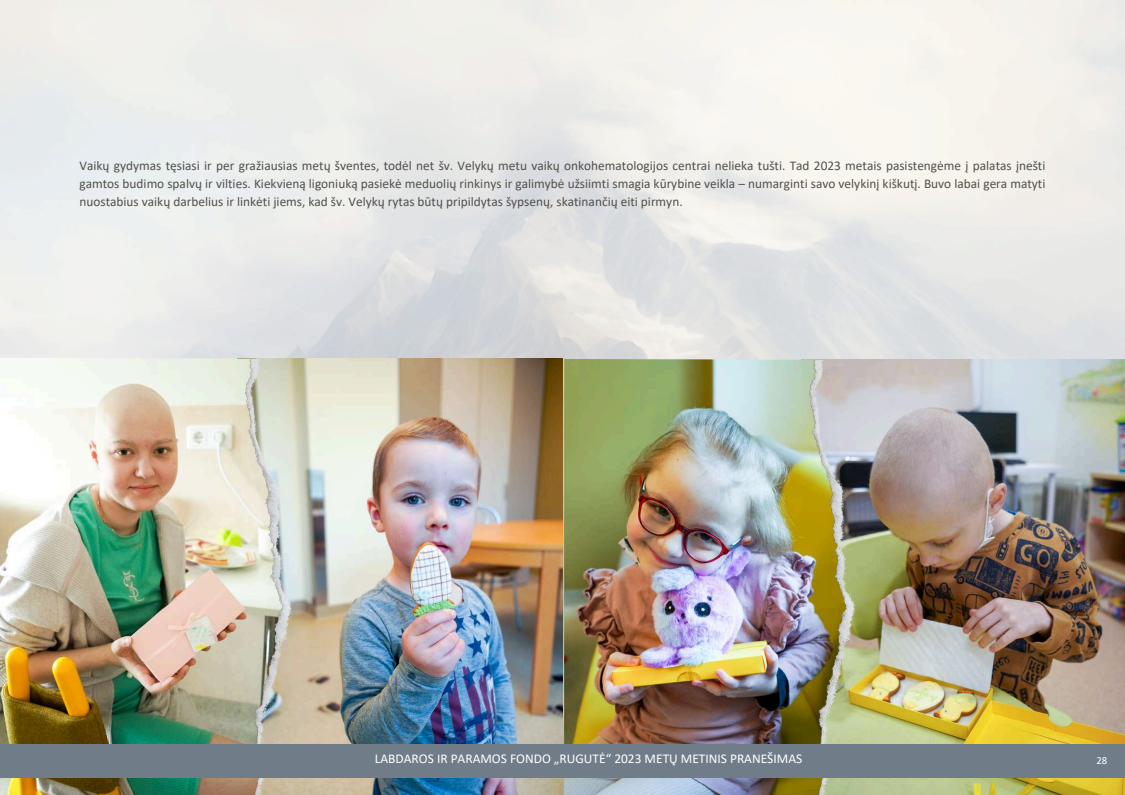
<style>
.page{position:relative;width:1125px;height:795px;background:#fff}
.page>*{position:absolute;margin:0;border:0;box-sizing:border-box;transform-origin:0 0}
.t1{font:13.4px "Calibri";color:#fff}
.t2{font:13.3px/18px "Calibri";color:#52504b;text-align:justify}
.t3{font:10.8px "Calibri";color:#fff}
</style>
<div class="page">
<img style="left:0;top:0;width:1125px;height:795px">
<img style="left:851px;top:360px;width:273px;height:435px">
<img style="left:564px;top:359px;width:287px;height:436px">
<img style="left:809px;top:361px;width:46px;height:434px">
<img style="left:287px;top:358px;width:275px;height:437px">
<img style="left:0;top:358px;width:287px;height:437px">
<img style="left:246px;top:359px;width:46px;height:436px">
<div style="left:0;top:744px;width:1125px;height:34px;background:#717c89"></div>
<p class="t2" style="left:80px;top:157px;width:967px">Vaikų gydymas tęsiasi ir per gražiausias metų šventes, todėl net šv. Velykų metu vaikų onkohematologijos centrai nelieka tušti. Tad 2023 metais pasistengėme į palatas įnešti gamtos budimo spalvų ir vilties. Kiekvieną ligoniuką pasiekė meduolių rinkinys ir galimybė užsiimti smagia kūrybine veikla – numarginti savo velykinį kiškutį. Buvo labai gera matyti nuostabius vaikų darbelius ir linkėti jiems, kad šv. Velykų rytas būtų pripildytas šypsenų, skatinančių eiti pirmyn.</p>
<p class="t1" style="left:375px;top:753px;width:429px">LABDAROS IR PARAMOS FONDO „RUGUTĖ“ 2023 METŲ METINIS PRANEŠIMAS</p>
<p class="t3" style="left:1096px;top:756px;width:12px">28</p>
</div>
